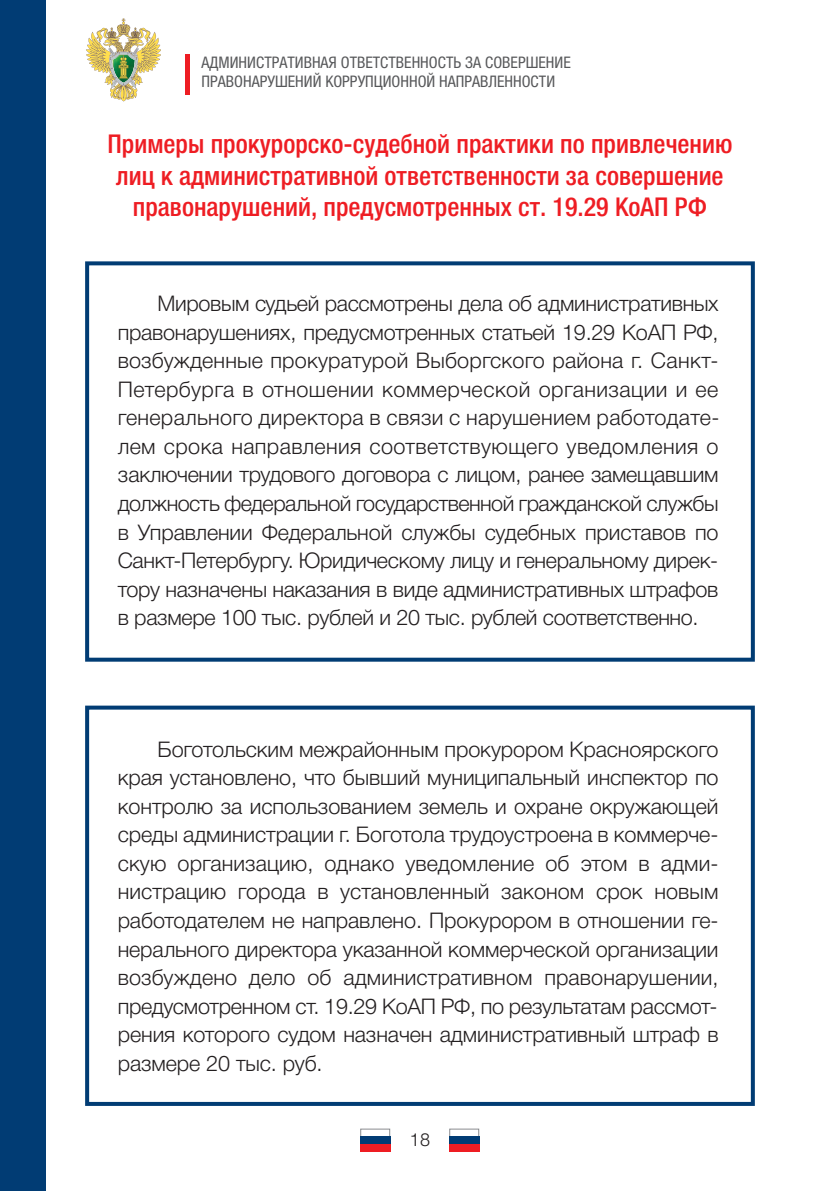
<style>
.page{position:relative;width:840px;height:1191px;background:#fff}
.page>*{position:absolute;margin:0;border:0;box-sizing:border-box;transform-origin:0 0}
.t1{font:500 condensed 26px/31.2px "Helvetica Neue LTCYR";color:#ee1d23;text-align:center}
.t2{font:21.6px/28.6px "Helvetica 4 Light";letter-spacing:-.015em;color:#231f20;text-align:justify}
.t3{font:18px "Helvetica 4 Light";color:#231f20}
.t4{font:condensed 16px/19.2px "Helvetica Neue LTCYR";color:#57585a}
</style>
<div class="page">
<div style="left:0;top:0;width:45px;height:1191px;background:#013c74"></div>
<div style="left:360px;top:1128px;width:30px;height:23px;border:1px solid #8a8c8f"></div>
<div style="left:360px;top:1136px;width:30px;height:7px;background:#013c74"></div>
<div style="left:360px;top:1143px;width:30px;height:8px;background:#ee1d23"></div>
<div style="left:449px;top:1128px;width:30px;height:23px;border:1px solid #8a8c8f"></div>
<div style="left:449px;top:1136px;width:30px;height:7px;background:#013c74"></div>
<div style="left:449px;top:1143px;width:30px;height:8px;background:#ee1d23"></div>
<svg style="left:86px;top:18px;width:75px;height:83px"></svg>
<div style="left:185px;top:54px;width:5px;height:41px;background:#ee1d23"></div>
<div style="left:85px;top:705px;width:669px;height:401px;border:4px solid #013c74"></div>
<div style="left:85px;top:261px;width:669px;height:400px;border:4px solid #013c74"></div>
<p class="t4" style="left:201px;top:54px;width:370px">АДМИНИСТРАТИВНАЯ ОТВЕТСТВЕННОСТЬ ЗА СОВЕРШЕНИЕ<br>ПРАВОНАРУШЕНИЙ КОРРУПЦИОННОЙ НАПРАВЛЕННОСТИ</p>
<p class="t1" style="left:107px;top:131px;width:626px">Примеры прокурорско-судебной практики по привлечению лиц к административной ответственности за совершение правонарушений, предусмотренных ст. 19.29 КоАП РФ</p>
<p class="t2" style="left:118px;top:291px;width:603px;text-indent:40px">Мировым судьей рассмотрены дела об административных правонарушениях, предусмотренных статьей 19.29 КоАП РФ, возбужденные прокуратурой Выборгского района г. Санкт-Петербурга в отношении коммерческой организации и ее генерального директора в связи с нарушением работодате&shy;лем срока направления соответствующего уведомления о заключении трудового договора с лицом, ранее замещавшим должность федеральной государственной гражданской службы в Управлении Федеральной службы судебных приставов по Санкт-Петербургу. Юридическому лицу и генеральному дирек&shy;тору назначены наказания в виде административных штрафов в размере 100 тыс. рублей и 20 тыс. рублей соответственно.</p>
<p class="t2" style="left:118px;top:736px;width:602px;text-indent:40px">Боготольским межрайонным прокурором Красноярского края установлено, что бывший муниципальный инспектор по контролю за использованием земель и охране окружающей среды администрации г. Боготола трудоустроена в коммерче&shy;скую организацию, однако уведомление об этом в адми&shy;нистрацию города в установленный законом срок новым работодателем не направлено. Прокурором в отношении ге&shy;нерального директора указанной коммерческой организации возбуждено дело об административном правонарушении, предусмотренном ст. 19.29 КоАП РФ, по результатам рассмот&shy;рения которого судом назначен административный штраф в размере 20 тыс. руб.</p>
<p class="t3" style="left:410px;top:1132px;width:22px">18</p>
</div>
